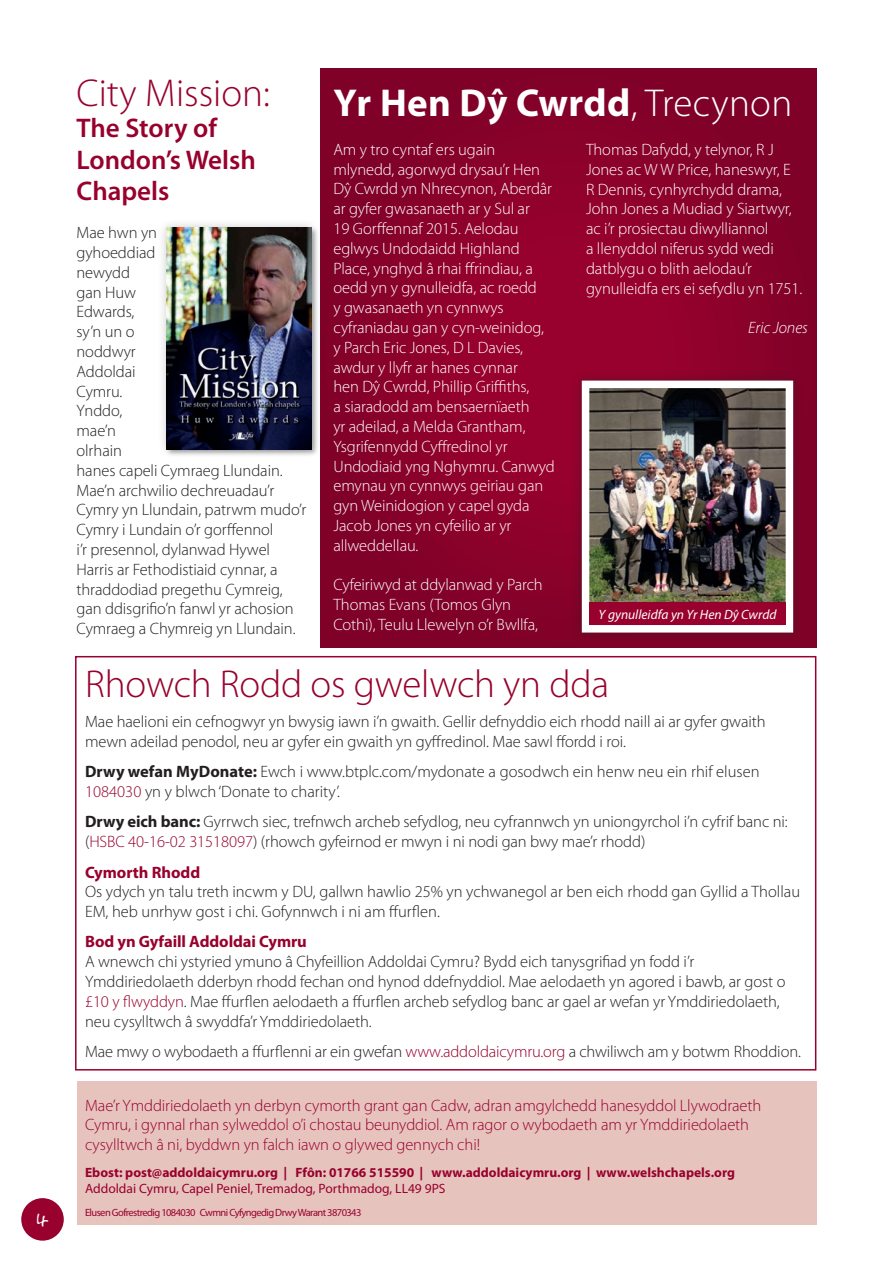
<style>
.page{position:relative;width:893px;height:1263px;background:#fff}
.page>*{position:absolute;margin:0;border:0;box-sizing:border-box;transform-origin:0 0}
.t1{font:300 39px "Myriad Pro";letter-spacing:-.005em;color:#98012d}
.t2{font:700 39px "Myriad Pro";letter-spacing:.01em;color:#fff}
.t3{font:600 27px/31.5px "Myriad Pro";color:#98012d}
.t4{font:21px "Ardleys Hand";color:#fff}
.t5{font:300 16.5px/19.8px "Myriad Pro";letter-spacing:-.005em;color:#231f20}
.t6{font:300 16.5px/19.8px "Myriad Pro";letter-spacing:-.005em;color:#fff}
.t7{font:300 16.5px/19.8px "Myriad Pro";letter-spacing:-.005em;color:#98012d}
.t8{font:700 16.5px "Myriad Pro";letter-spacing:-.005em;color:#98012d}
.t9{font:italic 300 16.5px "Myriad Pro";letter-spacing:-.005em;color:#fff}
.t10{font:700 13.5px "Myriad Pro";color:#98012d}
.t11{font:13.5px "Myriad Pro";color:#98012d}
.t12{font:italic 13.5px "Myriad Pro";color:#fff}
.t13{font:10.5px "Myriad Pro";letter-spacing:-.055em;color:#98012d}
.s1{font-weight:300}
.s2{font-weight:700}
.s3{color:#98012d}
.s4{font-weight:400;color:#fff}
</style>
<div class="page">
<div style="left:77px;top:1081px;width:739px;height:144px;background:#e7c3be"></div>
<svg style="left:320px;top:68px;width:496px;height:579px;background:#890129"></svg>
<div style="left:21px;top:1198px;width:43px;height:43px;background:#98012d;border-radius:50%"></div>
<div style="left:570px;top:369px;width:235px;height:275px;background:#231f20;opacity:.35"></div>
<img style="left:578px;top:377px;width:219px;height:259px">
<div style="left:75px;top:656px;width:741px;height:414px;border:2px solid #98012d"></div>
<div style="left:589px;top:602px;width:197px;height:23px;background:#98012d"></div>
<div style="left:157px;top:218px;width:164px;height:241px;background:#231f20;opacity:.25"></div>
<img style="left:167px;top:228px;width:144px;height:221px">
<p class="t4" style="left:36px;top:1207px;width:14px">4</p>
<p class="t1" style="left:77px;top:71px;width:195px">City Mission:</p>
<p class="t3" style="left:77px;top:112px;width:181px">The Story of<br>London’s Welsh<br>Chapels</p>
<p class="t5" style="left:77px;top:223px;width:231px">Mae hwn yn<br>gyhoeddiad<br>newydd<br>gan Huw<br>Edwards,<br>sy’n un o<br>noddwyr<br>Addoldai<br>Cymru.<br>Ynddo,<br>mae’n<br>olrhain<br>hanes capeli Cymraeg Llundain.<br>Mae’n archwilio dechreuadau’r<br>Cymry yn Llundain, patrwm mudo’r<br>Cymry i Lundain o’r gorffennol<br>i’r presennol, dylanwad Hywel<br>Harris ar Fethodistiaid cynnar, a thraddodiad pregethu Cymreig, gan ddisgrifio’n fanwl yr achosion<br>Cymraeg a Chymreig yn Llundain.</p>
<p class="t2" style="left:333px;top:78px;width:460px">Yr Hen Dŷ Cwrdd<span class="s1">, Trecynon</span></p>
<p class="t6" style="left:333px;top:140px;width:223px">Am y tro cyntaf ers ugain mlynedd, agorwyd drysau’r Hen<br>Dŷ Cwrdd yn Nhrecynon, Aberdâr ar gyfer gwasanaeth ar y Sul ar<br>19 Gorffennaf 2015. Aelodau eglwys Undodaidd Highland<br>Place, ynghyd â rhai ffrindiau, a oedd yn y gynulleidfa, ac roedd<br>y gwasanaeth yn cynnwys cyfraniadau gan y cyn-weinidog, y Parch Eric Jones, D L Davies, awdur y llyfr ar hanes cynnar<br>hen Dŷ Cwrdd, Phillip Griffiths,<br>a siaradodd am bensaernïaeth<br>yr adeilad, a Melda Grantham,<br>Ysgrifennydd Cyffredinol yr<br>Undodiaid yng Nghymru. Canwyd emynau yn cynnwys geiriau gan gyn Weinidogion y capel gyda<br>Jacob Jones yn cyfeilio ar yr allweddellau.</p>
<p class="t6" style="left:333px;top:575px;width:211px">Cyfeiriwyd at ddylanwad y Parch<br>Thomas Evans (Tomos Glyn<br>Cothi), Teulu Llewelyn o’r Bwllfa,</p>
<p class="t6" style="left:586px;top:140px;width:218px">Thomas Dafydd, y telynor, R J<br>Jones ac W W Price, haneswyr, E<br>R Dennis, cynhyrchydd drama,<br>John Jones a Mudiad y Siartwyr, ac i’r prosiectau diwylliannol<br>a llenyddol niferus sydd wedi datblygu o blith aelodau’r gynulleidfa ers ei sefydlu yn 1751.</p>
<p class="t9" style="left:748px;top:318px;width:61px">Eric Jones</p>
<p class="t12" style="left:599px;top:607px;width:179px">Y gynulleidfa yn Yr Hen Dŷ Cwrdd</p>
<p class="t1" style="left:85px;top:662px;width:526px">Rhowch Rodd os gwelwch yn dda</p>
<p class="t5" style="left:85px;top:712px;width:682px">Mae haelioni ein cefnogwyr yn bwysig iawn i’n gwaith. Gellir defnyddio eich rhodd naill ai ar gyfer gwaith mewn adeilad penodol, neu ar gyfer ein gwaith yn gyffredinol. Mae sawl ffordd i roi.</p>
<p class="t5" style="left:85px;top:762px;width:676px"><span class="s2">Drwy wefan MyDonate:</span> Ewch i www.btplc.com/mydonate a gosodwch ein henw neu ein rhif elusen<br><span class="s3">1084030</span> yn y blwch ‘Donate to charity’.</p>
<p class="t5" style="left:85px;top:812px;width:704px"><span class="s2">Drwy eich banc:</span> Gyrrwch siec, trefnwch archeb sefydlog, neu cyfrannwch yn uniongyrchol i’n cyfrif banc ni:</p>
<p class="t5" style="left:85px;top:832px;width:562px">(<span class="s3">HSBC 40-16-02 31518097</span>) (rhowch gyfeirnod er mwyn i ni nodi gan bwy mae’r rhodd)</p>
<p class="t8" style="left:85px;top:861px;width:117px">Cymorth Rhodd</p>
<p class="t5" style="left:85px;top:882px;width:717px">Os ydych yn talu treth incwm y DU, gallwn hawlio 25% yn ychwanegol ar ben eich rhodd gan Gyllid a Thollau<br>EM, heb unrhyw gost i chi. Gofynnwch i ni am ffurflen.</p>
<p class="t8" style="left:85px;top:931px;width:223px">Bod yn Gyfaill Addoldai Cymru</p>
<p class="t5" style="left:85px;top:952px;width:702px">A wnewch chi ystyried ymuno â Chyfeillion Addoldai Cymru? Bydd eich tanysgrifiad yn fodd i’r Ymddiriedolaeth dderbyn rhodd fechan ond hynod ddefnyddiol. Mae aelodaeth yn agored i bawb, ar gost o <span class="s3">£10 y flwyddyn</span>. Mae ffurflen aelodaeth a ffurflen archeb sefydlog banc ar gael ar wefan yr Ymddiriedolaeth, neu cysylltwch â swyddfa’r Ymddiriedolaeth.<span class="s4">e</span></p>
<p class="t5" style="left:85px;top:1042px;width:717px">Mae mwy o wybodaeth a ffurflenni ar ein gwefan <span class="s3">www.addoldaicymru.org</span> a chwiliwch am y botwm Rhoddion.</p>
<p class="t7" style="left:85px;top:1095px;width:678px">Mae’r Ymddiriedolaeth yn derbyn cymorth grant gan Cadw, adran amgylchedd hanesyddol Llywodraeth<br>Cymru, i gynnal rhan sylweddol o’i chostau beunyddiol. Am ragor o wybodaeth am yr Ymddiriedolaeth cysylltwch â ni, byddwn yn falch iawn o glywed gennych chi!</p>
<p class="t10" style="left:85px;top:1163px;width:651px">Ebost: post@addoldaicymru.org | Ffôn: 01766 515590 | www.addoldaicymru.org | www.welshchapels.org</p>
<p class="t11" style="left:85px;top:1181px;width:362px">Addoldai Cymru, Capel Peniel, Tremadog, Porthmadog, LL49 9PS</p>
<p class="t13" style="left:85px;top:1206px;width:278px">Elusen Gofrestredig 1084030 Cwmni Cyfyngedig Drwy Warant 3870343</p>
</div>
